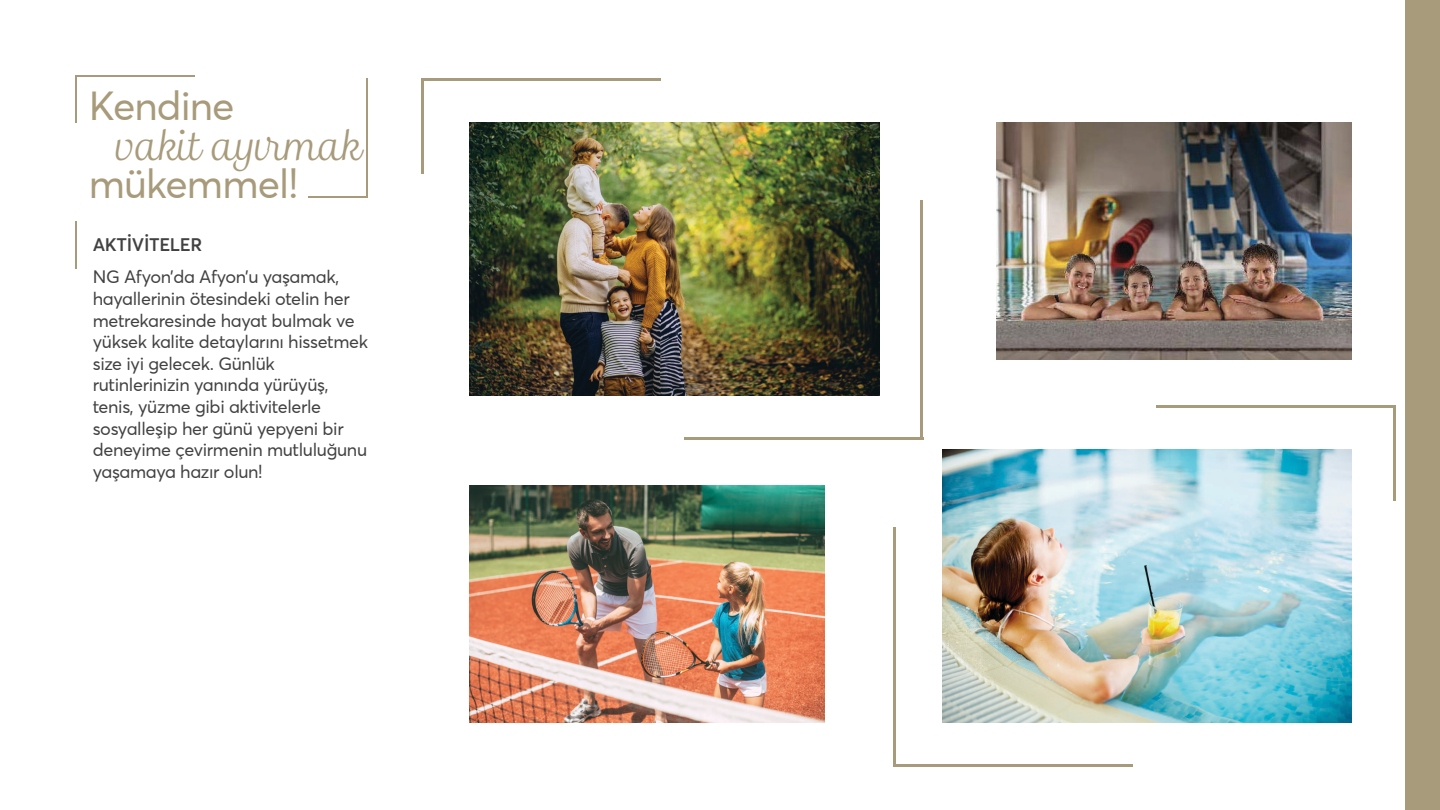
<style>
.page{position:relative;width:1440px;height:810px;background:#fff}
.page>*{position:absolute;margin:0;border:0;box-sizing:border-box;transform-origin:0 0}
.t1{font:40.5px/77.6px "Averta Std";letter-spacing:-.025em;color:#a89b7b}
.t2{font:40.5px "Madre Script";letter-spacing:-.02em;color:#a89b7b}
.t3{font:18px/21.6px "Averta Std";letter-spacing:-.02em;color:#414142}
.t4{font:600 18px "Averta";letter-spacing:-.02em;color:#414142}
</style>
<div class="page">
<img style="left:470px;top:123px;width:409px;height:273px">
<img style="left:942px;top:449px;width:409px;height:273px">
<hr style="left:75px;top:75px;width:120px;height:1px;background:#a89b7b">
<hr style="left:75px;top:75px;width:1px;height:48px;background:#a89b7b">
<hr style="left:308px;top:196px;width:60px;height:2px;background:#a89b7b">
<hr style="left:366px;top:78px;width:2px;height:120px;background:#a89b7b">
<hr style="left:75px;top:221px;width:1px;height:48px;background:#a89b7b">
<div style="left:1405px;top:0;width:35px;height:810px;background:#a89b7b"></div>
<hr style="left:421px;top:78px;width:239px;height:3px;background:#a89b7b">
<hr style="left:421px;top:78px;width:3px;height:96px;background:#a89b7b">
<hr style="left:684px;top:437px;width:239px;height:3px;background:#a89b7b">
<hr style="left:920px;top:201px;width:3px;height:239px;background:#a89b7b">
<hr style="left:1156px;top:405px;width:240px;height:3px;background:#a89b7b">
<hr style="left:1393px;top:405px;width:3px;height:96px;background:#a89b7b">
<hr style="left:893px;top:764px;width:239px;height:3px;background:#a89b7b">
<hr style="left:893px;top:528px;width:3px;height:239px;background:#a89b7b">
<img style="left:996px;top:123px;width:355px;height:237px">
<img style="left:470px;top:486px;width:355px;height:236px">
<h1 class="t1" style="left:89px;top:67px;width:211px">Kendine mükemmel!</h1>
<h1 class="t2" style="left:116px;top:123px;width:248px">vakit ayırmak</h1>
<p class="t4" style="left:93px;top:234px;width:111px">AKTİVİTELER</p>
<p class="t3" style="left:93px;top:266px;width:277px">NG Afyon’da Afyon’u yaşamak, hayallerinin ötesindeki otelin her metrekaresinde hayat bulmak ve yüksek kalite detaylarını hissetmek size iyi gelecek. Günlük rutinlerinizin yanında yürüyüş, tenis, yüzme gibi aktivitelerle sosyalleşip her günü yepyeni bir deneyime çevirmenin mutluluğunu yaşamaya hazır olun!</p>
</div>
